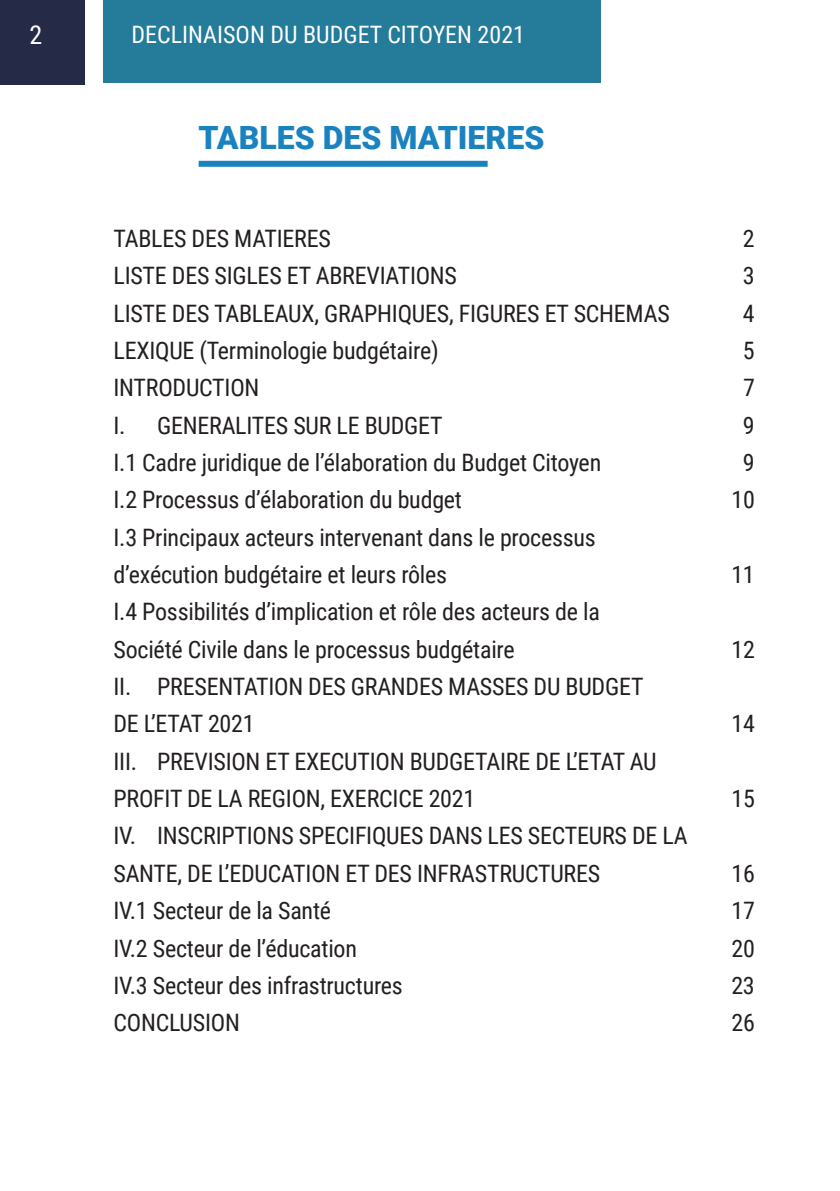
<style>
.page{position:relative;width:840px;height:1191px;background:#fff}
.page>*{position:absolute;margin:0;border:0;box-sizing:border-box;transform-origin:0 0}
.gros_titre{font:900 32px "Roboto";color:#1a82be}
.t1{font:26px "Roboto Condensed";color:#fff}
.Body{font:24px "Roboto Condensed";letter-spacing:-.01em;color:#231f20}
.t2{font:24px "Roboto Condensed";color:#fff}
</style>
<div class="page">
<div style="left:0;top:0;width:84px;height:84px;background:#252b47"></div>
<div style="left:103px;top:0;width:497px;height:83px;background:#247b9a"></div>
<div style="left:198px;top:161px;width:289px;height:6px;background:#1a82be"></div>
<p class="t1" style="left:29px;top:16px;width:14px">2</p>
<p class="t2" style="left:131px;top:17px;width:395px">DECLINAISON DU BUDGET CITOYEN 2021</p>
<p class="gros_titre" style="left:198px;top:116px;width:347px">TABLES DES MATIERES</p>
<p class="Body" style="left:113px;top:221px;width:219px">TABLES DES MATIERES</p>
<p class="Body" style="left:742px;top:221px;width:13px">2</p>
<p class="Body" style="left:113px;top:259px;width:345px">LISTE DES SIGLES ET ABREVIATIONS</p>
<p class="Body" style="left:742px;top:259px;width:13px">3</p>
<p class="Body" style="left:113px;top:296px;width:557px">LISTE DES TABLEAUX, GRAPHIQUES, FIGURES ET SCHEMAS</p>
<p class="Body" style="left:742px;top:296px;width:13px">4</p>
<p class="Body" style="left:113px;top:333px;width:326px">LEXIQUE (Terminologie budgétaire)</p>
<p class="Body" style="left:742px;top:333px;width:13px">5</p>
<p class="Body" style="left:113px;top:371px;width:147px">INTRODUCTION</p>
<p class="Body" style="left:742px;top:371px;width:13px">7</p>
<p class="Body" style="left:113px;top:408px;width:330px">I. GENERALITES SUR LE BUDGET</p>
<p class="Body" style="left:742px;top:408px;width:13px">9</p>
<p class="Body" style="left:113px;top:445px;width:489px">I.1 Cadre juridique de l’élaboration du Budget Citoyen</p>
<p class="Body" style="left:742px;top:445px;width:13px">9</p>
<p class="Body" style="left:113px;top:483px;width:350px">I.2 Processus d’élaboration du budget</p>
<p class="Body" style="left:731px;top:483px;width:25px">10</p>
<p class="Body" style="left:113px;top:520px;width:483px">I.3 Principaux acteurs intervenant dans le processus</p>
<p class="Body" style="left:113px;top:557px;width:335px">d’exécution budgétaire et leurs rôles</p>
<p class="Body" style="left:731px;top:557px;width:25px">11</p>
<p class="Body" style="left:113px;top:595px;width:487px">I.4 Possibilités d’implication et rôle des acteurs de la</p>
<p class="Body" style="left:113px;top:632px;width:402px">Société Civile dans le processus budgétaire</p>
<p class="Body" style="left:731px;top:632px;width:25px">12</p>
<p class="Body" style="left:113px;top:669px;width:531px">II. PRESENTATION DES GRANDES MASSES DU BUDGET</p>
<p class="Body" style="left:113px;top:707px;width:143px">DE L’ETAT 2021</p>
<p class="Body" style="left:731px;top:707px;width:25px">14</p>
<p class="Body" style="left:113px;top:744px;width:544px">III. PREVISION ET EXECUTION BUDGETAIRE DE L’ETAT AU</p>
<p class="Body" style="left:113px;top:781px;width:363px">PROFIT DE LA REGION, EXERCICE 2021</p>
<p class="Body" style="left:731px;top:781px;width:25px">15</p>
<p class="Body" style="left:113px;top:819px;width:575px">IV. INSCRIPTIONS SPECIFIQUES DANS LES SECTEURS DE LA</p>
<p class="Body" style="left:113px;top:856px;width:488px">SANTE, DE L’EDUCATION ET DES INFRASTRUCTURES</p>
<p class="Body" style="left:731px;top:856px;width:25px">16</p>
<p class="Body" style="left:113px;top:893px;width:219px">IV.1 Secteur de la Santé</p>
<p class="Body" style="left:731px;top:893px;width:25px">17</p>
<p class="Body" style="left:113px;top:931px;width:245px">IV.2 Secteur de l’éducation</p>
<p class="Body" style="left:731px;top:931px;width:25px">20</p>
<p class="Body" style="left:113px;top:968px;width:291px">IV.3 Secteur des infrastructures</p>
<p class="Body" style="left:731px;top:968px;width:25px">23</p>
<p class="Body" style="left:113px;top:1006px;width:128px">CONCLUSION</p>
<p class="Body" style="left:731px;top:1006px;width:25px">26</p>
</div>
